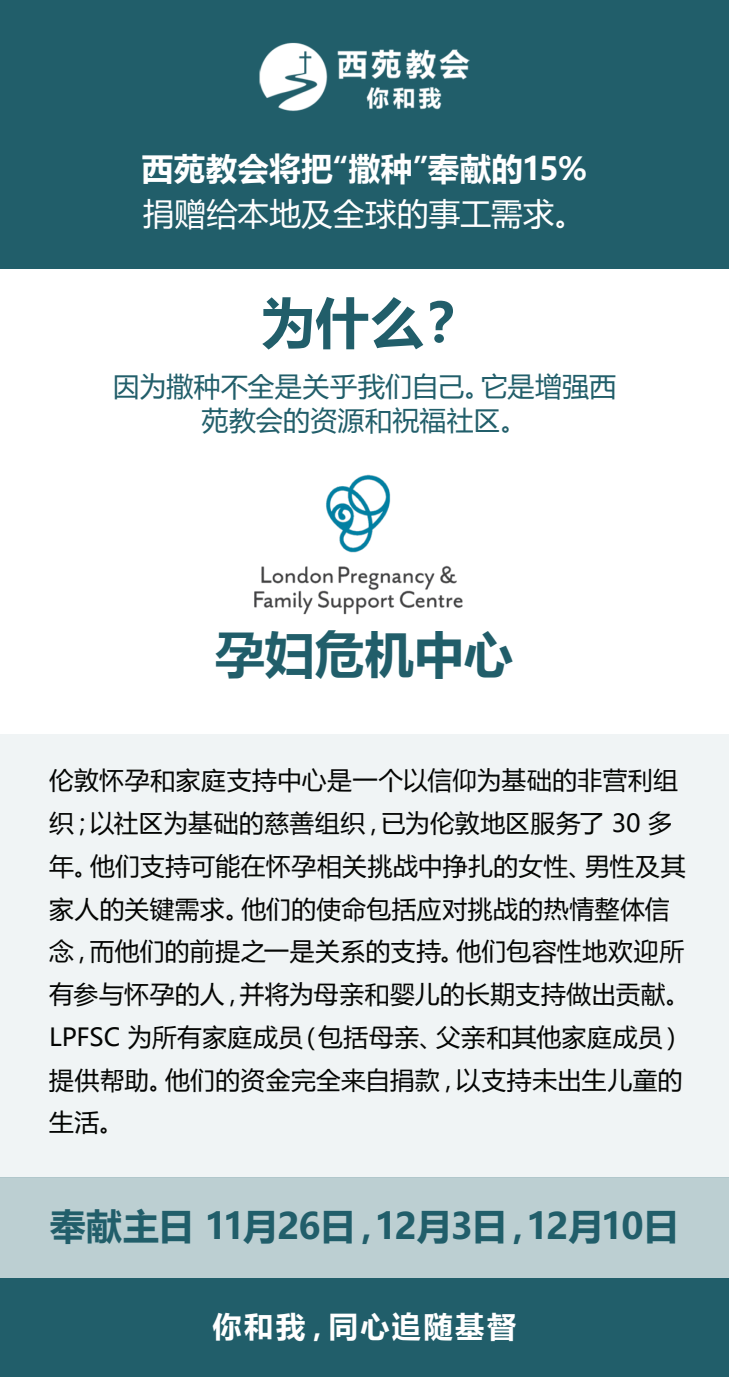
<style>
.page{position:relative;width:729px;height:1377px;background:#fff}
.page>*{position:absolute;margin:0;border:0;box-sizing:border-box;transform-origin:0 0}
.Pull_Text{font:700 54px "Microsoft Ya Hei UI";color:#215e6a}
.Pull_Text-2{font:700 49.5px "Microsoft Ya Hei UI";letter-spacing:.005em;color:#215e6a}
.Pull_Text-3{font:700 36px "Microsoft Ya Hei UI";letter-spacing:-.035em;color:#215e6a}
.Pull_Text-4{font:700 31.5px "Microsoft Ya Hei UI";letter-spacing:.01em;color:#fff}
.Pull_Text-5{font:31.5px "Microsoft Ya Hei UI";letter-spacing:.005em;color:#fff}
.Pull_Text-6{font:700 29.25px "Microsoft Ya Hei UI";letter-spacing:.085em;color:#fff}
.Pull_Text-7{font:27px "Microsoft Ya Hei UI";letter-spacing:.01em;color:#215e6a}
.Pull_Text-8{font:24.75px/42.8px "Microsoft Ya Hei";letter-spacing:.015em;color:#040503}
.s1{font-family:"Microsoft Ya Hei"}
</style>
<div class="page">
<div style="left:0;top:1279px;width:729px;height:98px;background:#215e6a"></div>
<div style="left:0;top:1177px;width:729px;height:102px;background:#bccfd2"></div>
<div style="left:0;top:734px;width:729px;height:443px;background:#f0f4f5"></div>
<div style="left:0;top:0;width:729px;height:269px;background:#215e6a"></div>
<img style="left:259px;top:42px;width:211px;height:69px">
<img style="left:254px;top:474px;width:209px;height:141px">
<p class="Pull_Text-4" style="left:142px;top:147px;width:447px">西苑教会将把“撒种”奉献的15%</p>
<p class="Pull_Text-5" style="left:143px;top:192px;width:444px">捐赠给本地及全球的事工需求<span class="s1">。</span></p>
<p class="Pull_Text" style="left:261px;top:285px;width:208px">为什么？</p>
<p class="Pull_Text-7" style="left:113px;top:368px;width:505px">因为撒种不全是关乎我们自己。它是增强西</p>
<p class="Pull_Text-7" style="left:202px;top:402px;width:327px">苑教会的资源和祝福社区。</p>
<p class="Pull_Text-2" style="left:215px;top:620px;width:300px">孕妇危机中心</p>
<p class="Pull_Text-8" style="left:49px;top:758px;width:643px">伦敦怀孕和家庭支持中心是一个以信仰为基础的非营利组织；以社区为基础的慈善组织，已为伦敦地区服务了 30 多年。他们支持可能在怀孕相关挑战中挣扎的女性、男性及其家人的关键需求。他们的使命包括应对挑战的热情整体信念，而他们的前提之一是关系的支持。他们包容性地欢迎所有参与怀孕的人，并将为母亲和婴儿的长期支持做出贡献。<br>LPFSC 为所有家庭成员（包括母亲、父亲和其他家庭成员）提供帮助。他们的资金完全来自捐款，以支持未出生儿童的生活。</p>
<p class="Pull_Text-3" style="left:50px;top:1201px;width:631px">奉献主日 11月26日，12月3日，12月10日</p>
<p class="Pull_Text-6" style="left:212px;top:1306px;width:306px">你和我，同心追随基督</p>
</div>
